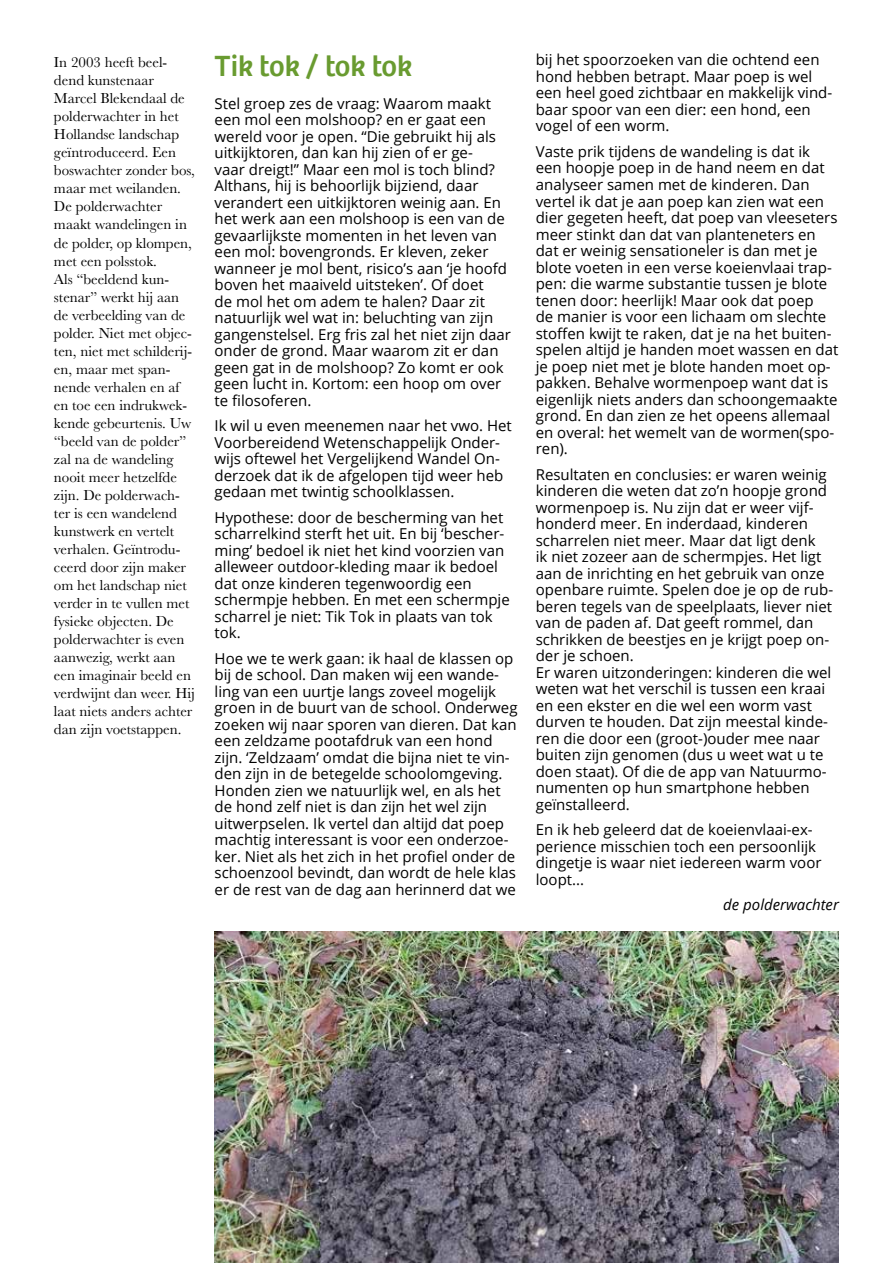
<style>
.page{position:relative;width:893px;height:1263px;background:#fff}
.page>*{position:absolute;margin:0;border:0;box-sizing:border-box;transform-origin:0 0}
.t1{font:30px "Bree";color:#699b30}
.t2{font:15px/16.5px "Open Sans";color:#000}
.t3{font:15px/18px "Baskerville";color:#000}
.t4{font:italic 15px "Open Sans";color:#000}
</style>
<div class="page">
<img style="left:215px;top:931px;width:623px;height:332px">
<p class="t3" style="left:54px;top:54px;width:142px">In 2003 heeft beel&shy;dend kunstenaar<br>Marcel Blekendaal de polderwachter in het<br>Hollandse landschap geïntroduceerd. Een boswachter zonder bos, maar met weilanden.<br>De polderwachter maakt wandelingen in de polder, op klompen, met een polsstok.<br>Als “beeldend kun&shy;stenar” werkt hij aan de verbeelding van de polder. Niet met objec&shy;ten, niet met schilderij&shy;en, maar met span&shy;nende verhalen en af en toe een indrukwek&shy;kende gebeurtenis. Uw “beeld van de polder” zal na de wandeling nooit meer hetzelfde zijn. De polderwach&shy;ter is een wandelend kunstwerk en vertelt verhalen. Geïntrodu&shy;ceerd door zijn maker om het landschap niet verder in te vullen met fysieke objecten. De polderwachter is even aanwezig, werkt aan een imaginair beeld en verdwijnt dan weer. Hij laat niets anders achter dan zijn voetstappen.</p>
<h1 class="t1" style="left:215px;top:48px;width:199px">Tik tok / tok tok</h1>
<p class="t2" style="left:215px;top:95px;width:298px">Stel groep zes de vraag: Waarom maakt een mol een molshoop? en er gaat een wereld voor je open. “Die gebruikt hij als uitkijktoren, dan kan hij zien of er ge-<br>vaar dreigt!” Maar een mol is toch blind?<br>Althans, hij is behoorlijk bijziend, daar verandert een uitkijktoren weinig aan. En het werk aan een molshoop is een van de gevaarlijkste momenten in het leven van een mol: bovengronds. Er kleven, zeker wanneer je mol bent, risico’s aan ‘je hoofd boven het maaiveld uitsteken’. Of doet<br>de mol het om adem te halen? Daar zit natuurlijk wel wat in: beluchting van zijn gangenstelsel. Erg fris zal het niet zijn daar onder de grond. Maar waarom zit er dan geen gat in de molshoop? Zo komt er ook geen lucht in. Kortom: een hoop om over te filosoferen.</p>
<p class="t2" style="left:215px;top:417px;width:299px">Ik wil u even meenemen naar het vwo. Het Voorbereidend Wetenschappelijk Onder&shy;wijs oftewel het Vergelijkend Wandel On&shy;derzoek dat ik de afgelopen tijd weer heb gedaan met twintig schoolklassen.</p>
<p class="t2" style="left:215px;top:509px;width:297px">Hypothese: door de bescherming van het scharrelkind sterft het uit. En bij ‘bescher&shy;ming’ bedoel ik niet het kind voorzien van alleweer outdoor-kleding maar ik bedoel dat onze kinderen tegenwoordig een schermpje hebben. En met een schermpje scharrel je niet: Tik Tok in plaats van tok tok.</p>
<p class="t2" style="left:215px;top:650px;width:304px">Hoe we te werk gaan: ik haal de klassen op bij de school. Dan maken wij een wande&shy;ling van een uurtje langs zoveel mogelijk groen in de buurt van de school. Onderweg zoeken wij naar sporen van dieren. Dat kan een zeldzame pootafdruk van een hond zijn. ‘Zeldzaam’ omdat die bijna niet te vin&shy;den zijn in de betegelde schoolomgeving.<br>Honden zien we natuurlijk wel, en als het de hond zelf niet is dan zijn het wel zijn uitwerpselen. Ik vertel dan altijd dat poep machtig interessant is voor een onderzoe&shy;ker. Niet als het zich in het profiel onder de schoenzool bevindt, dan wordt de hele klas er de rest van de dag aan herinnerd dat we</p>
<p class="t2" style="left:536px;top:51px;width:298px">bij het spoorzoeken van die ochtend een hond hebben betrapt. Maar poep is wel een heel goed zichtbaar en makkelijk vind&shy;baar spoor van een dier: een hond, een vogel of een worm.</p>
<p class="t2" style="left:536px;top:143px;width:304px">Vaste prik tijdens de wandeling is dat ik een hoopje poep in de hand neem en dat analyseer samen met de kinderen. Dan vertel ik dat je aan poep kan zien wat een dier gegeten heeft, dat poep van vleeseters meer stinkt dan dat van planteneters en dat er weinig sensationeler is dan met je blote voeten in een verse koeienvlaai trap&shy;pen: die warme substantie tussen je blote tenen door: heerlijk! Maar ook dat poep<br>de manier is voor een lichaam om slechte stoffen kwijt te raken, dat je na het buiten&shy;spelen altijd je handen moet wassen en dat je poep niet met je blote handen moet op&shy;pakken. Behalve wormenpoep want dat is eigenlijk niets anders dan schoongemaakte grond. En dan zien ze het opeens allemaal en overal: het wemelt van de wormen(spo&shy;ren).</p>
<p class="t2" style="left:536px;top:465px;width:299px">Resultaten en conclusies: er waren weinig kinderen die weten dat zo’n hoopje grond wormenpoep is. Nu zijn dat er weer vijf&shy;honderd meer. En inderdaad, kinderen scharrelen niet meer. Maar dat ligt denk<br>ik niet zozeer aan de schermpjes. Het ligt aan de inrichting en het gebruik van onze openbare ruimte. Spelen doe je op de rub&shy;beren tegels van de speelplaats, liever niet van de paden af. Dat geeft rommel, dan schrikken de beestjes en je krijgt poep on&shy;der je schoen.<br>Er waren uitzonderingen: kinderen die wel weten wat het verschil is tussen een kraai en een ekster en die wel een worm vast durven te houden. Dat zijn meestal kinde&shy;ren die door een (groot-)ouder mee naar buiten zijn genomen (dus u weet wat u te doen staat). Of die de app van Natuurmo&shy;numenten op hun smartphone hebben geïnstalleerd.</p>
<p class="t2" style="left:536px;top:821px;width:287px">En ik heb geleerd dat de koeienvlaai-ex&shy;perience misschien toch een persoonlijk dingetje is waar niet iedereen warm voor loopt...</p>
<p class="t4" style="left:723px;top:894px;width:117px">de polderwachter</p>
</div>
